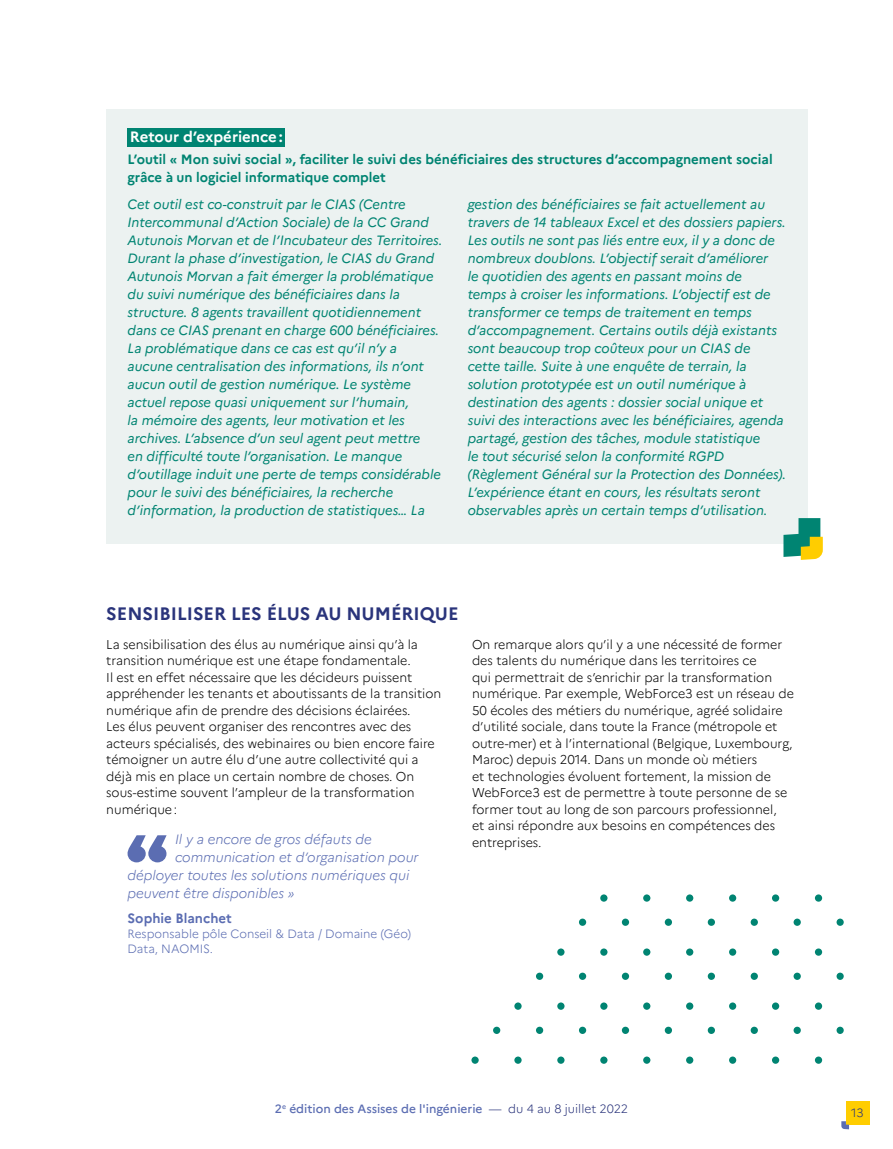
<style>
.page{position:relative;width:893px;height:1149px;background:#fff}
.page>*{position:absolute;margin:0;border:0;box-sizing:border-box;transform-origin:0 0}
.t1{font:700 18px "Marianne";color:#2a347b}
.t2{font:700 15px "Marianne";color:#fff}
.t3{font:italic 13.5px/18px "Marianne";color:#008472}
.t4{font:700 13.5px/18px "Marianne";color:#008472}
.t5{font:italic 300 13.5px "Marianne";color:#5b6db2}
.t6{font:700 13.5px "Marianne";color:#5b6db2}
.t7{font:300 12.75px/16.5px "Marianne";color:#000}
.t8{font:300 12px/15px "Marianne";color:#5b6db2}
.t9{font:500 12px "Marianne";color:#5b6db2}
.t10{font:300 12px "Marianne";color:#2a347b}
.s1{font-weight:300;color:#2a347b}
</style>
<div class="page">
<div style="left:846px;top:1100px;width:23px;height:24px;background:#ffcd00"></div>
<svg style="left:841px;top:1121px;width:8px;height:7px"></svg>
<svg style="left:128px;top:835px;width:39px;height:27px"></svg>
<div style="left:106px;top:109px;width:702px;height:434px;background:#ecf2f1"></div>
<div style="left:128px;top:128px;width:157px;height:19px;background:#008472"></div>
<svg style="left:783px;top:518px;width:40px;height:41px"></svg>
<svg style="left:471px;top:1056px;width:351px;height:7px"></svg>
<svg style="left:514px;top:1002px;width:308px;height:7px"></svg>
<svg style="left:493px;top:1026px;width:351px;height:7px"></svg>
<svg style="left:557px;top:948px;width:265px;height:7px"></svg>
<svg style="left:536px;top:972px;width:308px;height:7px"></svg>
<svg style="left:600px;top:894px;width:222px;height:7px"></svg>
<svg style="left:579px;top:918px;width:265px;height:7px"></svg>
<p class="t2" style="left:130px;top:128px;width:155px">Retour d’expérience:</p>
<p class="t4" style="left:128px;top:150px;width:647px">L’outil « Mon suivi social », faciliter le suivi des bénéficiaires des structures d’accompagnement social grâce à un logiciel informatique complet</p>
<p class="t3" style="left:128px;top:194px;width:316px">Cet outil est co-construit par le CIAS (Centre Intercommunal d’Action Sociale) de la CC Grand Autunois Morvan et de l’Incubateur des Territoires.<br>Durant la phase d’investigation, le CIAS du Grand Autunois Morvan a fait émerger la problématique du suivi numérique des bénéficiaires dans la structure. 8 agents travaillent quotidiennement dans ce CIAS prenant en charge 600 bénéficiaires.<br>La problématique dans ce cas est qu’il n’y a aucune centralisation des informations, ils n’ont aucun outil de gestion numérique. Le système actuel repose quasi uniquement sur l’humain,<br>la mémoire des agents, leur motivation et les archives. L’absence d’un seul agent peut mettre<br>en difficulté toute l’organisation. Le manque d’outillage induit une perte de temps considérable pour le suivi des bénéficiaires, la recherche d’information, la production de statistiques… La</p>
<p class="t3" style="left:468px;top:194px;width:320px">gestion des bénéficiaires se fait actuellement au travers de 14 tableaux Excel et des dossiers papiers.<br>Les outils ne sont pas liés entre eux, il y a donc de nombreux doublons. L’objectif serait d’améliorer<br>le quotidien des agents en passant moins de<br>temps à croiser les informations. L’objectif est de transformer ce temps de traitement en temps d’accompagnement. Certains outils déjà existants sont beaucoup trop coûteux pour un CIAS de cette taille. Suite à une enquête de terrain, la solution prototypée est un outil numérique à destination des agents : dossier social unique et suivi des interactions avec les bénéficiaires, agenda partagé, gestion des tâches, module statistique<br>le tout sécurisé selon la conformité RGPD (Règlement Général sur la Protection des Données).<br>L’expérience étant en cours, les résultats seront observables après un certain temps d’utilisation.</p>
<h1 class="t1" style="left:106px;top:602px;width:354px">SENSIBILISER LES ÉLUS AU NUMÉRIQUE</h1>
<p class="t7" style="left:106px;top:634px;width:336px">La sensibilisation des élus au numérique ainsi qu’à la transition numérique est une étape fondamentale.<br>Il est en effet nécessaire que les décideurs puissent appréhender les tenants et aboutissants de la transition numérique afin de prendre des décisions éclairées.<br>Les élus peuvent organiser des rencontres avec des acteurs spécialisés, des webinaires ou bien encore faire témoigner un autre élu d’une autre collectivité qui a déjà mis en place un certain nombre de choses. On sous-estime souvent l’ampleur de la transformation numérique :</p>
<p class="t5" style="left:175px;top:828px;width:198px">Il y a encore de gros défauts de</p>
<p class="t5" style="left:175px;top:846px;width:245px">communication et d’organisation pour</p>
<p class="t5" style="left:128px;top:864px;width:283px">déployer toutes les solutions numériques qui</p>
<p class="t5" style="left:128px;top:882px;width:168px">peuvent être disponibles »</p>
<p class="t6" style="left:128px;top:909px;width:106px">Sophie Blanchet</p>
<p class="t8" style="left:128px;top:925px;width:285px">Responsable pôle Conseil &amp; Data / Domaine (Géo)<br>Data, NAOMIS.</p>
<p class="t7" style="left:472px;top:634px;width:323px">On remarque alors qu’il y a une nécessité de former des talents du numérique dans les territoires ce<br>qui permettrait de s’enrichir par la transformation numérique. Par exemple, WebForce3 est un réseau de 50 écoles des métiers du numérique, agréé solidaire d’utilité sociale, dans toute la France (métropole et outre-mer) et à l’international (Belgique, Luxembourg, Maroc) depuis 2014. Dans un monde où métiers<br>et technologies évoluent fortement, la mission de WebForce3 est de permettre à toute personne de se former tout au long de son parcours professionnel,<br>et ainsi répondre aux besoins en compétences des entreprises.</p>
<p class="t9" style="left:275px;top:1100px;width:355px">2<sup>e</sup> édition des Assises de l'ingénierie <span class="s1">— du 4 au 8 juillet 2022</span></p>
<p class="t10" style="left:851px;top:1103px;width:14px">13</p>
</div>
